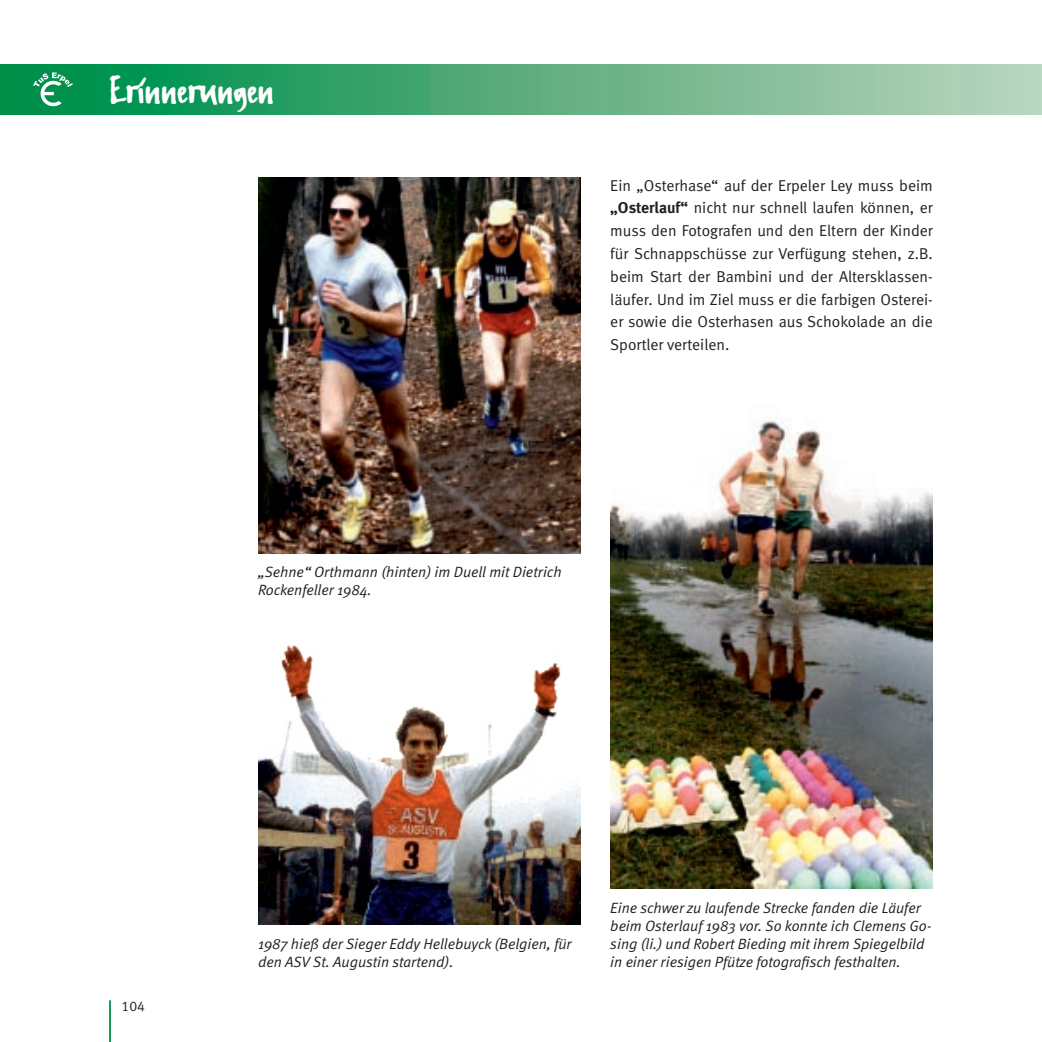
<style>
.page{position:relative;width:1042px;height:1042px;background:#fff}
.page>*{position:absolute;margin:0;border:0;box-sizing:border-box;transform-origin:0 0}
.t1{font:42px "FF Erikrighthand";color:#fff}
._01-Body{font:15.75px/22.8px "Meta Normal";color:#231f20;text-align:justify}
._03-BU{font:italic 14.88px/17.8px "Meta Normal";color:#231f20}
.t2{font:14px "Meta Normal LF";color:#231f20}
.s1{font-family:"Meta Bold LF"}
</style>
<div class="page">
<hr style="left:109px;top:1000px;width:2px;height:42px;background:#008d47">
<div style="left:0;top:64px;width:1042px;height:50px;background:linear-gradient(to right,#008a41,#bfd3bd)"></div>
<svg style="left:33px;top:72px;width:40px;height:34px"></svg>
<img style="left:610px;top:418px;width:323px;height:470px">
<img style="left:258px;top:177px;width:323px;height:376px">
<img style="left:258px;top:645px;width:322px;height:279px">
<h1 class="t1" style="left:109px;top:65px;width:166px">Erinnerungen</h1>
<p class="_01-Body" style="left:610px;top:173px;width:324px">Ein „Osterhase“ auf der Erpeler Ley muss beim <span class="s1">„Osterlauf“</span> nicht nur schnell laufen können, er muss den Fotografen und den Eltern der Kinder für Schnappschüsse zur Verfügung stehen, z.B. beim Start der Bambini und der Altersklassen&shy;läufer. Und im Ziel muss er die farbigen Osterei&shy;er sowie die Osterhasen aus Schokolade an die Sportler verteilen.</p>
<p class="_03-BU" style="left:258px;top:563px;width:305px">„Sehne“ Orthmann (hinten) im Duell mit Dietrich<br>Rockenfeller 1984.</p>
<p class="t2" style="left:121px;top:998px;width:25px">104</p>
<p class="_03-BU" style="left:258px;top:934px;width:315px">1987 hieß der Sieger Eddy Hellebuyck (Belgien, für den ASV St. Augustin startend).</p>
<p class="_03-BU" style="left:610px;top:899px;width:323px">Eine schwer zu laufende Strecke fanden die Läufer beim Osterlauf 1983 vor. So konnte ich Clemens Go&shy;sing (li.) und Robert Bieding mit ihrem Spiegelbild in einer riesigen Pfütze fotografisch festhalten.</p>
</div>
